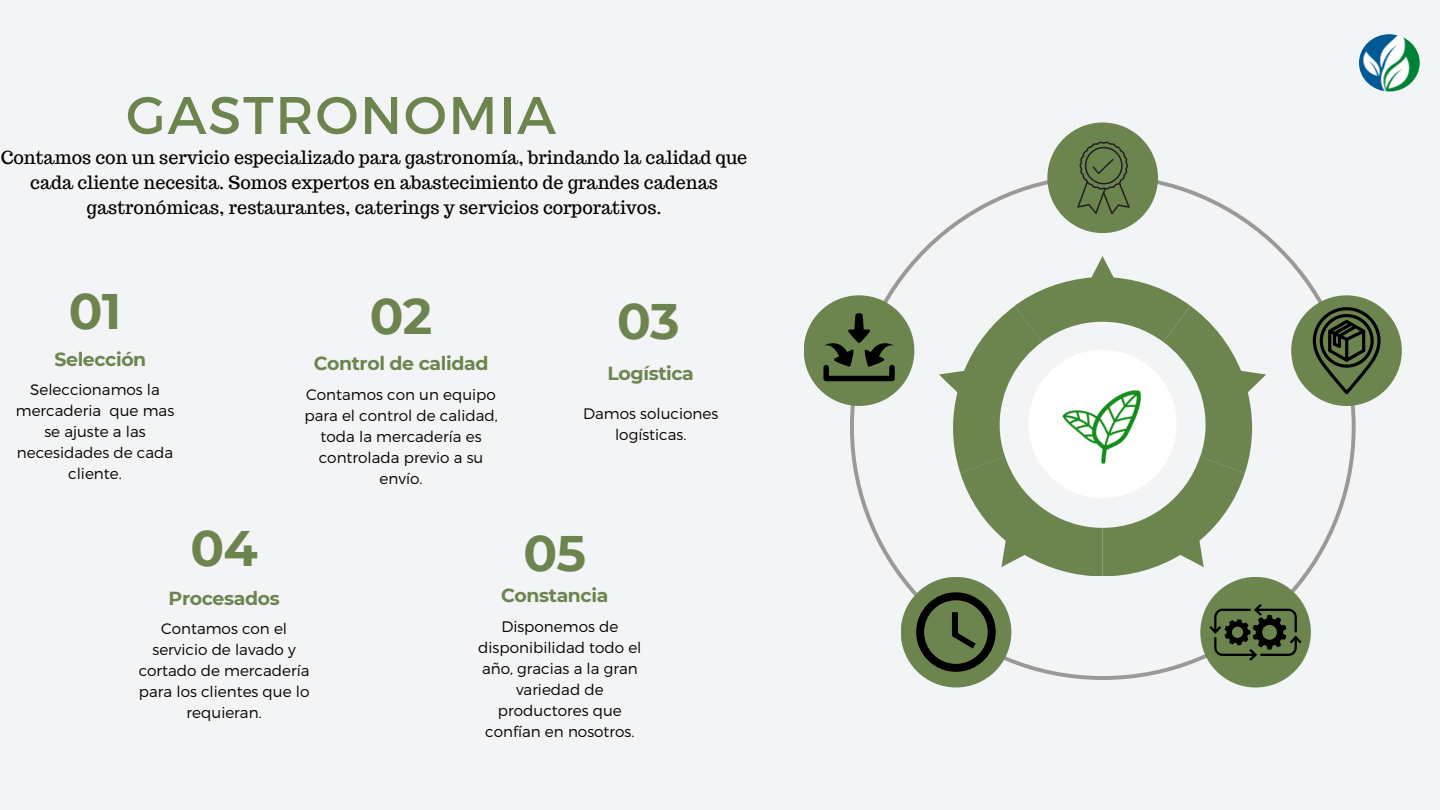
<style>
.page{position:relative;width:1440px;height:810px;background:#f2f4f5}
.page>*{position:absolute;margin:0;border:0;box-sizing:border-box;transform-origin:0 0}
.t1{font:52.8px "Montserrat";letter-spacing:.035em;color:#6c854f}
.t2{font:700 49.8px "Montserrat";letter-spacing:-.02em;color:#6c854f}
.t3{font:700 18.9px "Montserrat";letter-spacing:-.02em;color:#6c854f}
.t4{font:18px/24.8px "Trocchi";color:#010101;text-align:center}
.t5{font:300 15.2px/21px "Montserrat";color:#010101;text-align:center}
</style>
<div class="page">
<svg style="left:850px;top:180px;width:506px;height:500px"></svg>
<svg style="left:939px;top:256px;width:327px;height:320px"></svg>
<div style="left:1028px;top:350px;width:149px;height:148px;background:#fff;border-radius:50%"></div>
<div style="left:1047px;top:122px;width:111px;height:111px;background:#6c854f;border-radius:50%"></div>
<div style="left:1291px;top:295px;width:111px;height:111px;background:#6c854f;border-radius:50%"></div>
<div style="left:1200px;top:577px;width:111px;height:111px;background:#6c854f;border-radius:50%"></div>
<div style="left:901px;top:577px;width:110px;height:111px;background:#6c854f;border-radius:50%"></div>
<div style="left:804px;top:295px;width:110px;height:111px;background:#6c854f;border-radius:50%"></div>
<img style="left:1062px;top:390px;width:80px;height:74px">
<svg style="left:1077px;top:142px;width:53px;height:72px"></svg>
<svg style="left:823px;top:313px;width:72px;height:68px"></svg>
<svg style="left:1313px;top:307px;width:68px;height:87px"></svg>
<svg style="left:1209px;top:604px;width:93px;height:57px"></svg>
<svg style="left:916px;top:592px;width:80px;height:80px"></svg>
<img style="left:1359px;top:34px;width:61px;height:58px;border-radius:50%">
<h3 class="t1" style="left:126px;top:81px;width:431px">GASTRONOMIA</h3>
<p class="t4" style="left:1px;top:145px;width:748px">Contamos con un servicio especializado para gastronomía, brindando la calidad que cada cliente necesita. Somos expertos en abastecimiento de grandes cadenas gastronómicas, restaurantes, caterings y servicios corporativos.</p>
<p class="t2" style="left:69px;top:281px;width:54px">01</p>
<p class="t3" style="left:54px;top:347px;width:93px">Selección</p>
<h2 class="t5" style="left:16px;top:379px;width:160px">Seleccionamos la mercaderia que mas se ajuste a las necesidades de cada cliente.</h2>
<p class="t2" style="left:191px;top:518px;width:69px">04</p>
<p class="t2" style="left:370px;top:286px;width:64px">02</p>
<p class="t3" style="left:314px;top:352px;width:176px">Control de calidad</p>
<h2 class="t5" style="left:304px;top:384px;width:195px">Contamos con un equipo para el control de calidad, toda la mercadería es controlada previo a su envío.</h2>
<p class="t2" style="left:617px;top:291px;width:64px">03</p>
<p class="t3" style="left:608px;top:362px;width:88px">Logística</p>
<h2 class="t5" style="left:583px;top:402px;width:136px">Damos soluciones logísticas.</h2>
<p class="t2" style="left:524px;top:523px;width:64px">05</p>
<p class="t3" style="left:169px;top:586px;width:113px">Procesados</p>
<h2 class="t5" style="left:139px;top:618px;width:172px">Contamos con el servicio de lavado y cortado de mercadería para los clientes que lo requieran.</h2>
<h2 class="t3" style="left:501px;top:584px;width:109px">Constancia</h2>
<p class="t5" style="left:478px;top:616px;width:165px">Disponemos de disponibilidad todo el año, gracias a la gran variedad de productores que confían en nosotros.</p>
</div>
